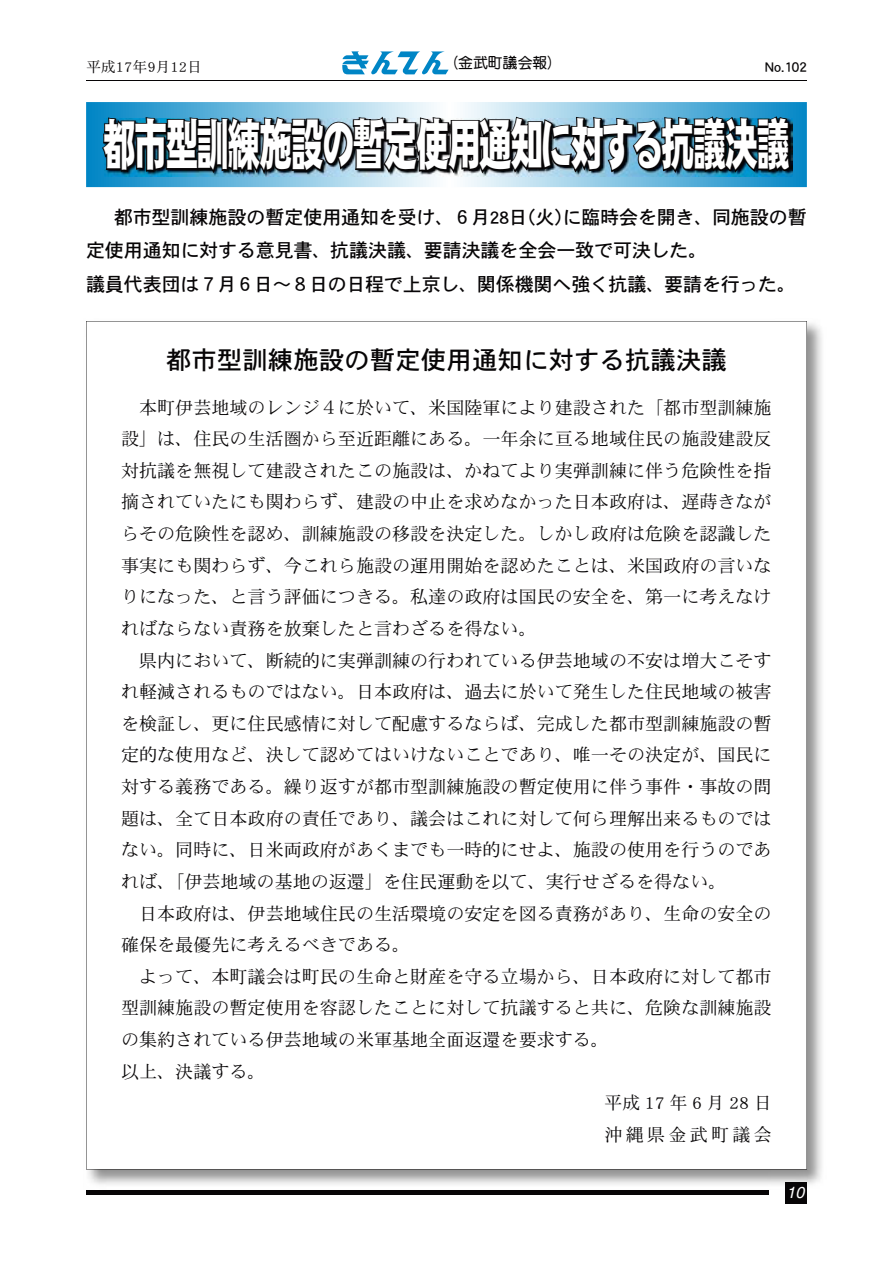
<style>
.page{position:relative;width:893px;height:1263px;background:#fff}
.page>*{position:absolute;margin:0;border:0;box-sizing:border-box;transform-origin:0 0}
.t1{font:55.35px "DF Gothic Std W10";letter-spacing:-.06em;color:#fff;scale:.6 1}
.t2{font:25.5px "DFHS Gothic Std W5";color:#070506}
.t3{font:19.2px/33.5px "DFHS Gothic Std W5";letter-spacing:-.01em;color:#070506}
.t4{font:18px "DFHS Mincho Std W3";color:#070506}
.t5{font:18px "DFHS Mincho Std W3";letter-spacing:.18em;color:#070506}
.t6{font:italic 15.9px "Helvetica";color:#fff}
.t7{font:14.85px "DFHS Mincho Std W3";color:#070506}
.t8{font:14.85px "DF Maru Gothic Std W7";color:#070506}
.t9{font:14.85px "DFHS Gothic Std W5";color:#070506}
</style>
<div class="page">
<svg style="left:86px;top:102px;width:721px;height:85px;background:#61b3da"></svg>
<svg style="left:100px;top:102px;width:692px;height:76px;background:#344c58"></svg>
<img style="left:772px;top:323px;width:50px;height:866px">
<div style="left:86px;top:321px;width:721px;height:848px;background:#fff"></div>
<hr style="left:86px;top:321px;width:1px;height:848px;background:#070506">
<hr style="left:86px;top:1169px;width:721px;height:1px;background:#070506">
<hr style="left:806px;top:321px;width:1px;height:848px;background:#070506">
<hr style="left:86px;top:321px;width:721px;height:1px;background:#070506">
<hr style="left:86px;top:81px;width:721px;height:1px;background:#070506">
<div style="left:86px;top:1190px;width:683px;height:5px;background:#070506"></div>
<div style="left:786px;top:1182px;width:21px;height:21px;background:#070506"></div>
<svg style="left:342px;top:51px;width:106px;height:23px"></svg>
<p class="t7" style="left:86px;top:59px;width:117px">平成17年月9 12日</p>
<p class="t8" style="left:443px;top:55px;width:121px">（金武町議会報）</p>
<p class="t9" style="left:765px;top:59px;width:44px">No.102</p>
<h1 class="t1" style="left:103px;top:115px;width:1147px">都市型訓練施設の暫定使用通知に対する抗議決議</h1>
<p class="t3" style="left:86px;top:200px;width:722px">　都市型訓練施設の暫定使用通知を受け、６月28 （日火に臨時会を開き、同施設の暫</p>
<p class="t3" style="left:86px;top:200px;width:712px;text-indent:468px">）<br>定使用通知に対する意見書、抗議決議、要請決議を全会一致で可決した。<br>議員代表団は７月６日～８日の日程で上京し、関係機関へ強く抗議、要請を行った。</p>
<h2 class="t2" style="left:166px;top:346px;width:563px">都市型訓練施設の暫定使用通知に対する抗議決議</h2>
<p class="t4" style="left:121px;top:397px;width:652px">　本町伊芸地域のレンジ４に於いて、米国陸軍により建設された「都市型訓練施</p>
<p class="t4" style="left:121px;top:429px;width:652px">設」は、住民の生活圏から至近距離にある。一年余に亘る地域住民の施設建設反</p>
<p class="t4" style="left:121px;top:461px;width:652px">対抗議を無視して建設されたこの施設は、かねてより実弾訓練に伴う危険性を指</p>
<p class="t4" style="left:121px;top:492px;width:652px">摘されていたにも関わらず、建設の中止を求めなかった日本政府は、遅蒔きなが</p>
<p class="t4" style="left:121px;top:524px;width:652px">らその危険性を認め、訓練施設の移設を決定した。しかし政府は危険を認識した</p>
<p class="t4" style="left:121px;top:555px;width:652px">事実にも関わらず、今これら施設の運用開始を認めたことは、米国政府の言いな</p>
<p class="t4" style="left:121px;top:587px;width:652px">りになった、と言う評価につきる。私達の政府は国民の安全を、第一に考えなけ</p>
<p class="t4" style="left:121px;top:619px;width:417px">ればならない責務を放棄したと言わざるを得ない。</p>
<p class="t4" style="left:121px;top:650px;width:652px">　県内において、断続的に実弾訓練の行われている伊芸地域の不安は増大こそす</p>
<p class="t4" style="left:121px;top:682px;width:652px">れ軽減されるものではない。日本政府は、過去に於いて発生した住民地域の被害</p>
<p class="t4" style="left:121px;top:714px;width:652px">を検証し、更に住民感情に対して配慮するならば、完成した都市型訓練施設の暫</p>
<p class="t4" style="left:121px;top:745px;width:652px">定的な使用など、決して認めてはいけないことであり、唯一その決定が、国民に</p>
<p class="t4" style="left:121px;top:777px;width:652px">対する義務である。繰り返すが都市型訓練施設の暫定使用に伴う事件・事故の問</p>
<p class="t4" style="left:121px;top:808px;width:652px">題は、全て日本政府の責任であり、議会はこれに対して何ら理解出来るものでは</p>
<p class="t4" style="left:121px;top:840px;width:652px">ない。同時に、日米両政府があくまでも一時的にせよ、施設の使用を行うのであ</p>
<p class="t4" style="left:121px;top:872px;width:607px">れば、「伊芸地域の基地の返還」を住民運動を以て、実行せざるを得ない。</p>
<p class="t4" style="left:121px;top:903px;width:652px">　日本政府は、伊芸地域住民の生活環境の安定を図る責務があり、生命の安全の</p>
<p class="t4" style="left:121px;top:935px;width:291px">確保を最優先に考えるべきである。</p>
<p class="t4" style="left:121px;top:967px;width:652px">　よって、本町議会は町民の生命と財産を守る立場から、日本政府に対して都市</p>
<p class="t4" style="left:121px;top:998px;width:652px">型訓練施設の暫定使用を容認したことに対して抗議すると共に、危険な訓練施設</p>
<p class="t4" style="left:121px;top:1030px;width:489px">の集約されている伊芸地域の米軍基地全面返還を要求する。</p>
<p class="t4" style="left:121px;top:1061px;width:146px">以上、決議する。</p>
<p class="t4" style="left:604px;top:1093px;width:169px">平成 17 年 6 月 28 日</p>
<p class="t5" style="left:605px;top:1125px;width:169px">沖縄県金武町議会</p>
<p class="t6" style="left:787px;top:1183px;width:19px">10</p>
</div>
